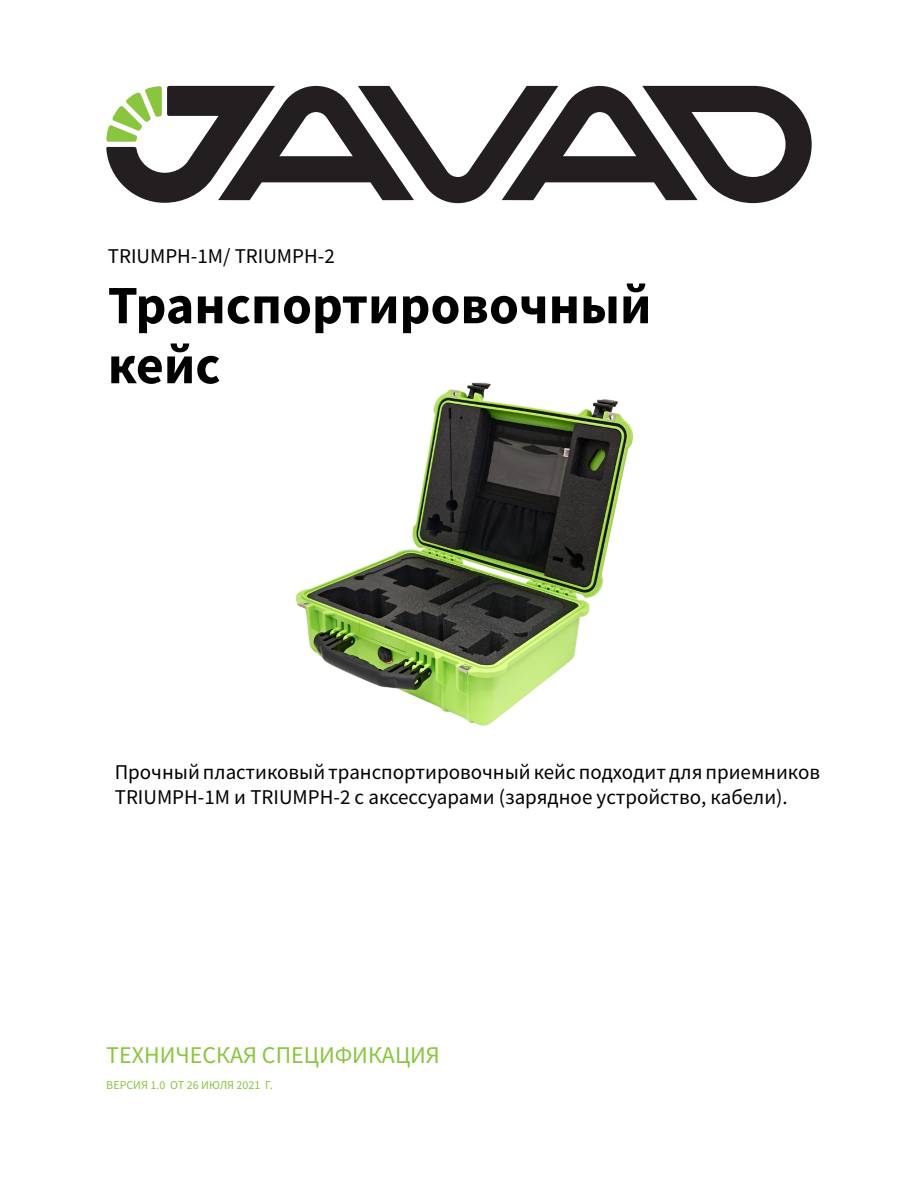
<style>
.page{position:relative;width:918px;height:1188px;background:#fff}
.page>*{position:absolute;margin:0;border:0;box-sizing:border-box;transform-origin:0 0}
.Main_Title{font:700 54px "Source Sans Pro";color:#000}
.Heading2{font:24px "Source Sans Pro";color:#89c53f}
.Body{font:21px/25.2px "Source Sans Pro";color:#000}
.Short_Title{font:21px "Source Sans Pro";color:#000}
.Small_Type{font:12px "Source Sans Pro";color:#89c53f}
</style>
<div class="page">
<svg style="left:106px;top:86px;width:706px;height:117px"></svg>
<img style="left:295px;top:382px;width:338px;height:344px">
<p class="Short_Title" style="left:108px;top:243px;width:228px">TRIUMPH-1M/ TRIUMPH-2</p>
<p class="Main_Title" style="left:108px;top:269px;width:545px">Транспортировочный</p>
<p class="Main_Title" style="left:108px;top:329px;width:114px">кейс</p>
<p class="Body" style="left:115px;top:760px;width:707px">Прочный пластиковый транспортировочный кейс подходит для приемников<br>TRIUMPH-1M и TRIUMPH-2 с аксессуарами (зарядное устройство, кабели).</p>
<p class="Heading2" style="left:106px;top:1040px;width:335px">ТЕХНИЧЕСКАЯ СПЕЦИФИКАЦИЯ</p>
<p class="Small_Type" style="left:106px;top:1078px;width:168px">ВЕРСИЯ 1.0 ОТ 26 ИЮЛЯ 2021 Г.</p>
</div>
